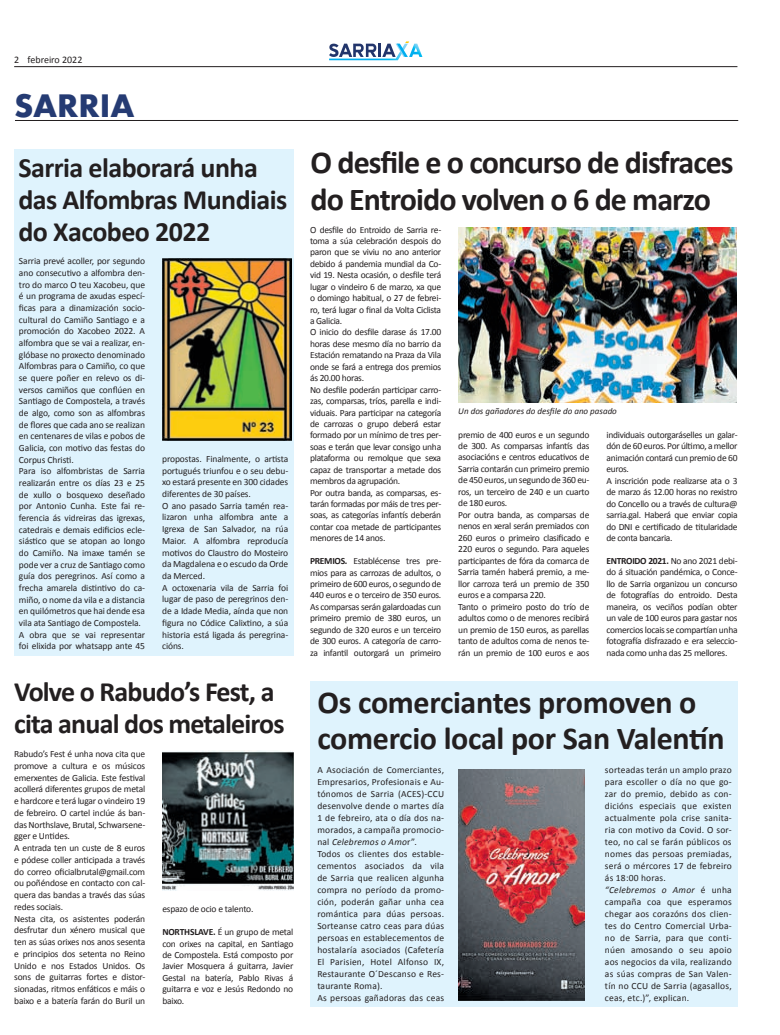
<style>
.page{position:relative;width:780px;height:1035px;background:#fff}
.page>*{position:absolute;margin:0;border:0;box-sizing:border-box;transform-origin:0 0}
.t1{font:700 32px/36px "Calibri";letter-spacing:-.03em;color:#231f20}
.t2{font:700 32px/36px "Calibri";letter-spacing:-.01em;color:#231f20}
.t3{font:700 30px "Futura";color:#253b73}
.t4{font:700 28px/32px "Calibri";letter-spacing:-.02em;color:#231f20}
.t5{font:10px "Calibri";color:#231f20}
.t6{font:9.5px/11.7px "Calibri";letter-spacing:-.02em;color:#231f20}
.t7{font:9.5px/12px "Calibri";letter-spacing:.02em;color:#231f20}
.t8{font:italic 9px "Calibri";color:#231f20}
.s1{font-weight:700}
.s2{font-style:italic}
</style>
<div class="page">
<hr style="left:14px;top:66px;width:723px;height:1px;background:#231f20">
<svg style="left:329px;top:41px;width:93px;height:19px"></svg>
<img style="left:163px;top:750px;width:130px;height:140px">
<div style="left:310px;top:681px;width:427px;height:325px;background:#dff3fd"></div>
<hr style="left:15px;top:120px;width:723px;height:1px;background:#231f20">
<div style="left:14px;top:149px;width:279px;height:506px;background:#dff3fd"></div>
<img style="left:458px;top:228px;width:278px;height:174px">
<img style="left:458px;top:769px;width:126px;height:231px">
<img style="left:162px;top:259px;width:129px;height:181px">
<p class="t5" style="left:14px;top:54px;width:70px">2 febreiro 2022</p>
<h2 class="t3" style="left:14px;top:84px;width:122px">SARRIA</h2>
<h3 class="t4" style="left:18px;top:150px;width:270px">Sarria elaborará unha das Alfombras Mundiais do Xacobeo 2022</h3>
<p class="t6" style="left:19px;top:255px;width:128px">Sarria prevé acoller, por segundo ano consecutivo a alfombra den&shy;tro do marco O teu Xacobeu, que é un programa de axudas especí&shy;ficas para a dinamización socio&shy;cultural do Camiño Santiago e a promoción do Xacobeo 2022. A alfombra que se vai a realizar, en&shy;glóbase no proxecto denominado<br>Alfombras para o Camiño, co que se quere poñer en relevo os di&shy;versos camiños que conflúen en<br>Santiago de Compostela, a través de algo, como son as alfombras de flores que cada ano se realizan en centenares de vilas e pobos de<br>Galicia, con motivo das festas do<br>Corpus Christi.<br>Para iso alfombristas de Sarria realizarán entre os días 23 e 25 de xullo o bosquexo deseñado por Antonio Cunha. Este fai re&shy;ferencia ás vidreiras das igrexas, catedrais e demais edificios ecle&shy;siástico que se atopan ao longo do Camiño. Na imaxe tamén se pode ver a cruz de Santiago como guía dos peregrinos. Así como a frecha amarela distintivo do ca&shy;miño, o nome da vila e a distancia en quilómetros que hai dende esa vila ata Santiago de Compostela.<br>A obra que se vai representar foi elixida por whatsapp ante 45</p>
<p class="t6" style="left:162px;top:452px;width:128px">propostas. Finalmente, o artista portugués triunfou e o seu debu&shy;xo estará presente en 300 cidades diferentes de 30 países.<br>O ano pasado Sarria tamén rea&shy;lizaron unha alfombra ante a<br>Igrexa de San Salvador, na rúa<br>Maior. A alfombra reproducía motivos do Claustro do Mosteiro da Magdalena e o escudo da Orde da Merced.<br>A octoxenaria vila de Sarria foi lugar de paso de peregrinos den&shy;de a Idade Media, aínda que non figura no Códice Calixtino, a súa historia está ligada ás peregrina&shy;cións.</p>
<h3 class="t4" style="left:14px;top:674px;width:272px">Volve o Rabudo’s Fest, a cita anual dos metaleiros</h3>
<p class="t6" style="left:14px;top:747px;width:132px">Rabudo’s Fest é unha nova cita que promove a cultura e os músicos emerxentes de Galicia. Este festival acollerá diferentes grupos de metal e hardcore e terá lugar o vindeiro 19 de febreiro. O cartel inclúe ás ban&shy;das Northslave, Brutal, Schwarsene&shy;gger e Untides.<br>A entrada ten un custe de 8 euros e pódese coller anticipada a través do correo oficialbrutal@gmail.com ou poñéndose en contacto con cal&shy;quera das bandas a través das súas redes sociais.<br>Nesta cita, os asistentes poderán desfrutar dun xénero musical que ten as súas orixes nos anos sesenta e principios dos setenta no Reino<br>Unido e nos Estados Unidos. Os sons de guitarras fortes e distor&shy;sionadas, ritmos enfáticos e máis o baixo e a batería farán do Buril un</p>
<p class="t6" style="left:162px;top:902px;width:93px">espazo de ocio e talento.</p>
<p class="t6" style="left:162px;top:925px;width:132px;text-align:justify"><span class="s1">NORTHSLAVE.</span> É un grupo de metal con orixes na capital, en Santiago de Compostela. Está composto por Javier Mosquera á guitarra, Javier Gestal na batería, Pablo Rivas á guitarra e voz e Jesús Redondo no baixo.</p>
<h1 class="t1" style="left:310px;top:143px;width:424px">O desfile e o concurso de disfraces do Entroido volven o 6 de marzo</h1>
<p class="t6" style="left:310px;top:223px;width:133px;line-height:11.4px">O desfile do Entroido de Sarria re&shy;toma a súa celebración despois do paron que se viviu no ano anterior debido á pandemia mundial da Co&shy;vid 19. Nesta ocasión, o desfile terá lugar o vindeiro 6 de marzo, xa que o domingo habitual, o 27 de febrei&shy;ro, terá lugar o final da Volta Ciclista a Galicia.<br>O inicio do desfile darase ás 17.00 horas dese mesmo día no barrio da<br>Estación rematando na Praza da Vila onde se fará a entrega dos premios ás 20.00 horas.<br>No desfile poderán participar carro&shy;zas, comparsas, tríos, parella e indi&shy;viduais. Para participar na categoría de carrozas o grupo deberá estar formado por un mínimo de tres per&shy;soas e terán que levar consigo unha plataforma ou remolque que sexa capaz de transportar a metade dos membros da agrupación.<br>Por outra banda, as comparsas, es&shy;tarán formadas por máis de tres per&shy;soas, as categorías infantís deberán contar coa metade de participantes menores de 14 anos.</p>
<p class="t6" style="left:310px;top:555px;width:133px;line-height:11.4px;text-align:justify"><span class="s1">PREMIOS.</span> Establécense tres pre&shy;mios para as carrozas de adultos, o primeiro de 600 euros, o segundo de 440 euros e o terceiro de 350 euros.<br>As comparsas serán galardoadas cun primeiro premio de 380 euros, un segundo de 320 euros e un terceiro de 300 euros. A categoría de carro&shy;za infantil outorgará un primeiro</p>
<p class="t8" style="left:458px;top:405px;width:160px">Un dos gañadores do desfile do ano pasado</p>
<p class="t6" style="left:458px;top:428px;width:133px">premio de 400 euros e un segundo de 300. As comparsas infantís das asociacións e centros educativos de<br>Sarria contarán cun primeiro premio de 450 euros, un segundo de 360 eu&shy;ros, un terceiro de 240 e un cuarto de 180 euros.<br>Por outra banda, as comparsas de nenos en xeral serán premiados con<br>260 euros o primeiro clasificado e<br>220 euros o segundo. Para aqueles participantes de fóra da comarca de<br>Sarria tamén haberá premio, a me&shy;llor carroza terá un premio de 350 euros e a comparsa 220.<br>Tanto o primeiro posto do trío de adultos como o de menores recibirá un premio de 150 euros, as parellas tanto de adultos coma de nenos te&shy;rán un premio de 100 euros e aos</p>
<p class="t6" style="left:606px;top:428px;width:133px">individuais outorgaráselles un galar&shy;dón de 60 euros. Por último, a mellor animación contará cun premio de 60 euros.<br>A inscrición pode realizarse ata o 3 de marzo ás 12.00 horas no rexistro do Concello ou a través de cultura@ sarria.gal. Haberá que enviar copia do DNI e certificado de titularidade de conta bancaria.</p>
<p class="t6" style="left:606px;top:554px;width:133px;text-align:justify"><span class="s1">ENTROIDO 2021.</span> No ano 2021 debi&shy;do á situación pandémica, o Conce&shy;llo de Sarria organizou un concurso de fotografías do entroido. Desta maneira, os veciños podían obter un vale de 100 euros para gastar nos comercios locais se compartían unha fotografía disfrazado e era seleccio&shy;nada como unha das 25 mellores.</p>
<h1 class="t2" style="left:317px;top:682px;width:409px">Os comerciantes promoven o comercio local por San Valentín</h1>
<p class="t7" style="left:317px;top:763px;width:128px">A Asociación de Comerciantes,<br>Empresarios, Profesionais e Au&shy;tónomos de Sarria (ACES)-CCU desenvolve dende o martes día<br>1 de febreiro, ata o día dos na&shy;morados, a campaña promocio&shy;nal <span class="s2">Celebremos o Amo</span>r”.<br>Todos os clientes dos estable&shy;cementos asociados da vila de Sarria que realicen algunha compra no período da promo&shy;ción, poderán gañar unha cea romántica para dúas persoas.<br>Sorteanse catro ceas para dúas persoas en establecementos de hostalaría asociados (Cafetería<br>El Parisien, Hotel Alfonso IX,<br>Restaurante O´Descanso e Res&shy;taurante Roma).<br>As persoas gañadoras das ceas</p>
<p class="t7" style="left:605px;top:763px;width:128px">sorteadas terán un amplo prazo para escoller o día no que go&shy;zar do premio, debido as con&shy;dicións especiais que existen actualmente pola crise sanita&shy;ria con motivo da Covid. O sor&shy;teo, no cal se farán públicos os nomes das persoas premiadas, será o mércores 17 de febreiro ás 18:00 horas.<br><span class="s2">“Celebremos o Amor</span> é unha campaña coa que esperamos chegar aos corazóns dos clien&shy;tes do Centro Comercial Urba&shy;no de Sarria, para que conti&shy;núen amosando o seu apoio aos negocios da vila, realizando as súas compras de San Valen&shy;tín no CCU de Sarria (agasallos, ceas, etc.)”, explican.</p>
</div>
